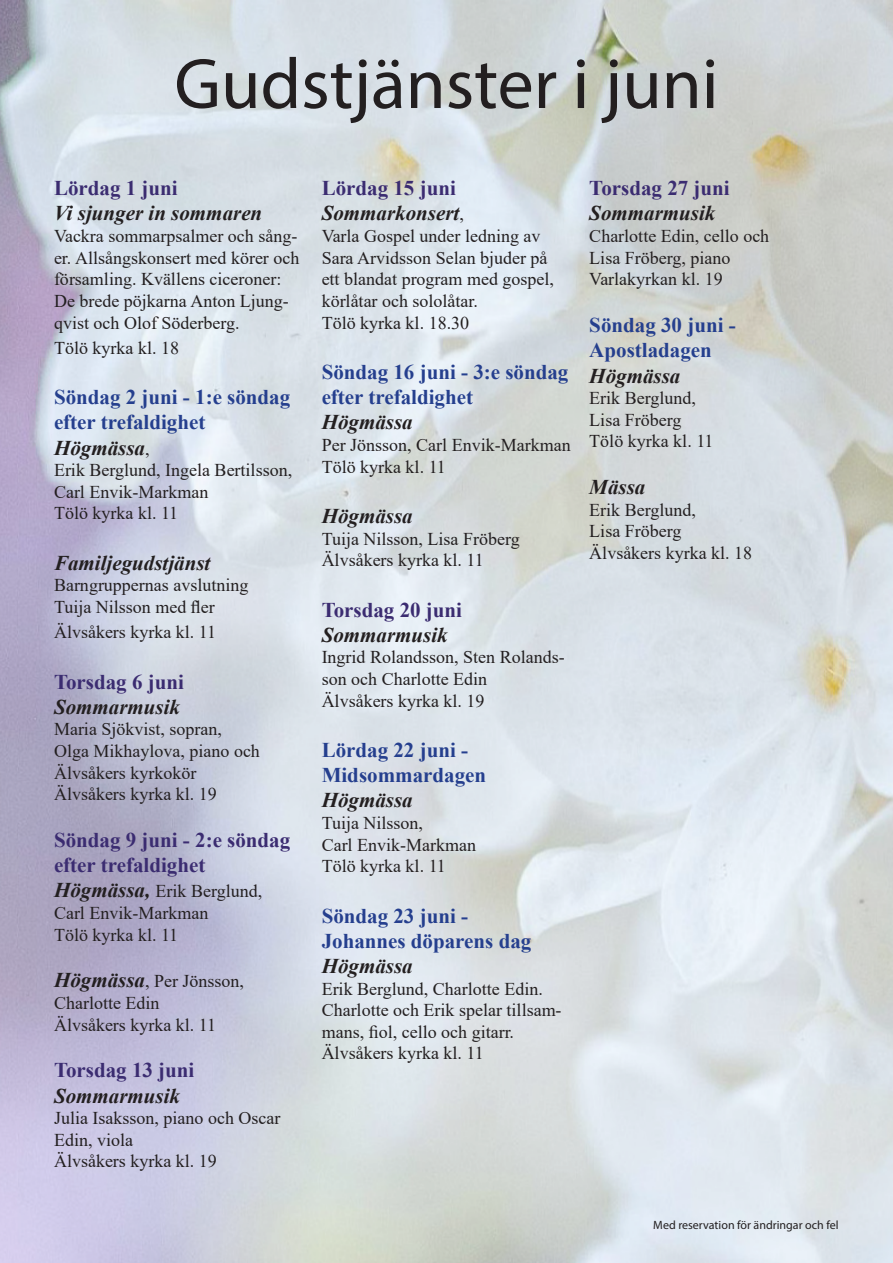
<style>
.page{position:relative;width:893px;height:1263px;background:#fff}
.page>*{position:absolute;margin:0;border:0;box-sizing:border-box;transform-origin:0 0}
.t1{font:72px "Myriad Pro";color:#231f20}
.t2{font:700 21px/25.2px "Times New Roman";color:#253f8e}
.t3{font:italic 700 21px "Times New Roman";color:#231f20}
.t4{font:700 21px/25.2px "Times New Roman";color:#3b2c71}
.t5{font:18px/21.6px "Times New Roman";color:#231f20}
.t6{font:12px "Myriad Pro";color:#231f20}
.s1{font-weight:400;font-style:normal;font-size:18px}
.s2{font-weight:700;font-style:italic;font-size:21px}
</style>
<div class="page">
<img style="left:0;top:0;width:893px;height:1263px">
<p class="t1" style="left:174px;top:39px;width:546px">Gudstjänster i juni</p>
<p class="t4" style="left:54px;top:175px;width:125px">Lördag 1 juni</p>
<p class="t3" style="left:54px;top:199px;width:210px">Vi sjunger in sommaren</p>
<p class="t5" style="left:54px;top:225px;width:247px">Vackra sommarpsalmer och sång&shy;er. Allsångskonsert med körer och församling. Kvällens ciceroner:<br>De brede pöjkarna Anton Ljung&shy;qvist och Olof Söderberg.</p>
<p class="t5" style="left:54px;top:336px;width:126px">Tölö kyrka kl. 18</p>
<p class="t2" style="left:54px;top:384px;width:238px">Söndag 2 juni - 1:e söndag efter trefaldighet</p>
<p class="t3" style="left:54px;top:433px;width:97px">Högmässa<span class="s1">,</span></p>
<p class="t5" style="left:54px;top:459px;width:240px">Erik Berglund, Ingela Bertilsson,<br>Carl Envik-Markman</p>
<p class="t5" style="left:54px;top:502px;width:126px">Tölö kyrka kl. 11</p>
<p class="t3" style="left:54px;top:548px;width:158px">Familjegudstjänst</p>
<p class="t5" style="left:54px;top:574px;width:196px">Barngruppernas avslutning</p>
<p class="t5" style="left:54px;top:595px;width:162px">Tuija Nilsson med fler</p>
<p class="t5" style="left:54px;top:621px;width:164px">Älvsåkers kyrka kl. 11</p>
<p class="t4" style="left:54px;top:668px;width:131px">Torsdag 6 juni</p>
<p class="t3" style="left:54px;top:692px;width:128px">Sommarmusik</p>
<p class="t5" style="left:54px;top:718px;width:169px">Maria Sjökvist, sopran,</p>
<p class="t5" style="left:54px;top:739px;width:207px">Olga Mikhaylova, piano och</p>
<p class="t5" style="left:54px;top:761px;width:144px">Älvsåkers kyrkokör</p>
<p class="t5" style="left:54px;top:783px;width:164px">Älvsåkers kyrka kl. 19</p>
<p class="t4" style="left:54px;top:827px;width:238px">Söndag 9 juni - 2:e söndag efter trefaldighet</p>
<p class="t5" style="left:54px;top:880px;width:210px"><span class="s2">Högmässa,</span> Erik Berglund,</p>
<p class="t5" style="left:54px;top:901px;width:156px">Carl Envik-Markman</p>
<p class="t5" style="left:54px;top:923px;width:126px">Tölö kyrka kl. 11</p>
<p class="t5" style="left:54px;top:970px;width:192px"><span class="s2">Högmässa</span>, Per Jönsson,</p>
<p class="t5" style="left:54px;top:991px;width:107px">Charlotte Edin</p>
<p class="t5" style="left:54px;top:1013px;width:164px">Älvsåkers kyrka kl. 11</p>
<p class="t4" style="left:54px;top:1057px;width:142px">Torsdag 13 juni</p>
<p class="t3" style="left:54px;top:1081px;width:128px">Sommarmusik</p>
<p class="t5" style="left:54px;top:1107px;width:228px">Julia Isaksson, piano och Oscar<br>Edin, viola</p>
<p class="t5" style="left:54px;top:1150px;width:164px">Älvsåkers kyrka kl. 19</p>
<p class="t4" style="left:322px;top:175px;width:136px">Lördag 15 juni</p>
<p class="t3" style="left:322px;top:199px;width:144px">Sommarkonsert<span class="s1">,</span></p>
<p class="t5" style="left:322px;top:225px;width:234px">Varla Gospel under ledning av<br>Sara Arvidsson Selan bjuder på ett blandat program med gospel, körlåtar och sololåtar.</p>
<p class="t5" style="left:322px;top:311px;width:149px">Tölö kyrka kl. 18.30</p>
<p class="t2" style="left:322px;top:359px;width:248px">Söndag 16 juni - 3:e söndag efter trefaldighet</p>
<p class="t3" style="left:322px;top:408px;width:93px">Högmässa</p>
<p class="t5" style="left:322px;top:433px;width:250px">Per Jönsson, Carl Envik-Markman</p>
<p class="t5" style="left:322px;top:455px;width:126px">Tölö kyrka kl. 11</p>
<p class="t3" style="left:322px;top:501px;width:93px">Högmässa</p>
<p class="t5" style="left:322px;top:527px;width:200px">Tuija Nilsson, Lisa Fröberg</p>
<p class="t5" style="left:322px;top:549px;width:164px">Älvsåkers kyrka kl. 11</p>
<p class="t4" style="left:322px;top:596px;width:142px">Torsdag 20 juni</p>
<p class="t3" style="left:322px;top:620px;width:128px">Sommarmusik</p>
<p class="t5" style="left:322px;top:646px;width:244px">Ingrid Rolandsson, Sten Rolands&shy;son och Charlotte Edin</p>
<p class="t5" style="left:322px;top:689px;width:164px">Älvsåkers kyrka kl. 19</p>
<p class="t2" style="left:322px;top:737px;width:148px">Lördag 22 juni -</p>
<p class="t2" style="left:322px;top:762px;width:166px">Midsommardagen</p>
<p class="t3" style="left:322px;top:786px;width:93px">Högmässa</p>
<p class="t5" style="left:322px;top:811px;width:103px">Tuija Nilsson,</p>
<p class="t5" style="left:322px;top:833px;width:156px">Carl Envik-Markman</p>
<p class="t5" style="left:322px;top:855px;width:126px">Tölö kyrka kl. 11</p>
<p class="t2" style="left:322px;top:902px;width:148px">Söndag 23 juni -</p>
<p class="t2" style="left:322px;top:927px;width:211px">Johannes döparens dag</p>
<p class="t3" style="left:322px;top:951px;width:93px">Högmässa</p>
<p class="t5" style="left:322px;top:977px;width:223px">Erik Berglund, Charlotte Edin.</p>
<p class="t5" style="left:322px;top:999px;width:241px">Charlotte och Erik spelar tillsam&shy;mans, fiol, cello och gitarr.</p>
<p class="t5" style="left:322px;top:1042px;width:164px">Älvsåkers kyrka kl. 11</p>
<p class="t4" style="left:589px;top:175px;width:142px">Torsdag 27 juni</p>
<p class="t3" style="left:589px;top:199px;width:128px">Sommarmusik</p>
<p class="t5" style="left:589px;top:225px;width:181px">Charlotte Edin, cello och</p>
<p class="t5" style="left:589px;top:246px;width:143px">Lisa Fröberg, piano</p>
<p class="t5" style="left:589px;top:268px;width:135px">Varlakyrkan kl. 19</p>
<p class="t2" style="left:589px;top:312px;width:148px">Söndag 30 juni -</p>
<p class="t2" style="left:589px;top:337px;width:124px">Apostladagen</p>
<p class="t3" style="left:589px;top:361px;width:93px">Högmässa</p>
<p class="t5" style="left:589px;top:387px;width:108px">Erik Berglund,</p>
<p class="t5" style="left:589px;top:408px;width:94px">Lisa Fröberg</p>
<p class="t5" style="left:589px;top:430px;width:126px">Tölö kyrka kl. 11</p>
<p class="t3" style="left:589px;top:472px;width:58px">Mässa</p>
<p class="t5" style="left:589px;top:498px;width:108px">Erik Berglund,</p>
<p class="t5" style="left:589px;top:520px;width:94px">Lisa Fröberg</p>
<p class="t5" style="left:589px;top:541px;width:164px">Älvsåkers kyrka kl. 18</p>
<p class="t6" style="left:653px;top:1218px;width:187px">Med reservation för ändringar och fel</p>
</div>
